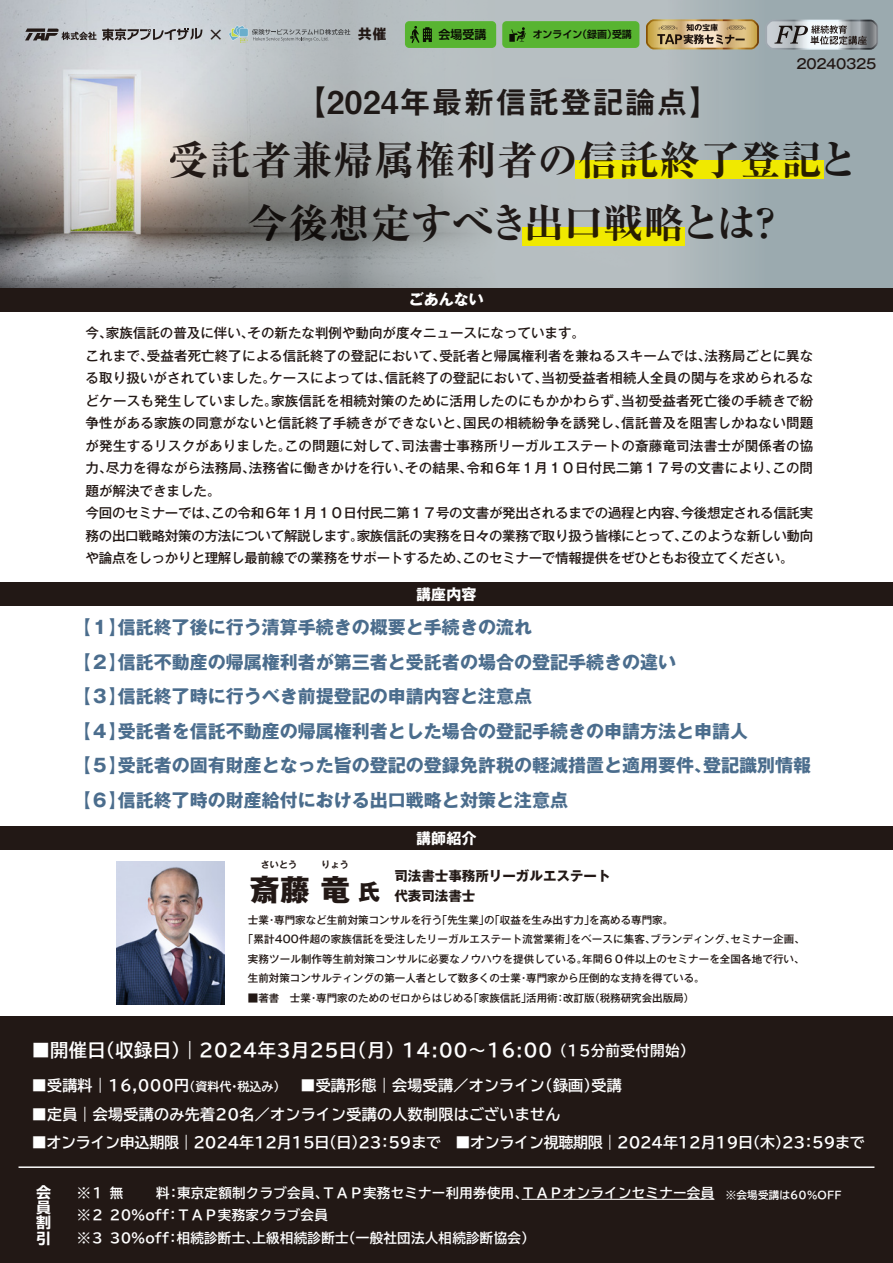
<style>
.page{position:relative;width:893px;height:1263px;background:#fff}
.page>*{position:absolute;margin:0;border:0;box-sizing:border-box;transform-origin:0 0}
.t1{font:700 expanded 40.2px/62.4px "Ryumin Pro";letter-spacing:.02em;color:#221815;text-align:center}
.t2{font:31.5px "Midashi Go Pro MB31";letter-spacing:.02em;color:#221815}
.t3{font:800 29.55px "Gothic MB101 Pro";color:#221815}
.t4{font:700 18.15px "TBUD Go Std";letter-spacing:.02em;color:#fff}
.t5{font:700 18px/34.5px "Gothic MB101 Pro";color:#4b6d8d}
.t6{font:700 16.8px "TBUD Go Std";color:#221815}
.t7{font:700 15px "TBUD Go Std";letter-spacing:.02em;color:#fff}
.t8{font:700 15px "TBUD Go Std";letter-spacing:-.02em;color:#fff}
.t9{font:700 15px "Gothic MB101 Pro";color:#fff}
.t10{font:700 expanded 15px/15.3px "TBUD Go Std";color:#fff;text-align:justify}
.t11{font:500 13.5px/22.5px "Gothic MB101 Pro";letter-spacing:.005em;color:#221815}
.t12{font:700 13.5px/22.5px "TBUD Go Std";letter-spacing:.02em;color:#fff}
.t13{font:700 13.5px/19.5px "Gothic MB101 Pro";color:#221815}
.t14{font:500 13.5px "Gothic MB101 Pro";letter-spacing:-.02em;color:#221815}
.t15{font:800 13.5px "TBUD Go Std";color:#221815}
.t16{font:700 12px "Shin Go Pro De";color:#221815}
.t17{font:500 10.5px "Gothic MB101 Pro";color:#221815}
.t18{font:700 10.5px "TBUD Go Std";letter-spacing:.02em;color:#fff}
.t19{font:700 9.9px "Shin Go Pro De";color:#221815}
.t20{font:700 9px "Gothic MB101 Pro De";letter-spacing:.02em;color:#221815}
.s1{font-size:21.75px}
.s2{font-size:14.55px}
.s3{font-size:12px}
.s4{font-size:10.5px}
</style>
<div class="page">
<svg style="left:0;top:0;width:609px;height:288px"></svg>
<div style="left:609px;top:0;width:284px;height:302px;background:linear-gradient(to right,#b7bfc2,#93a4aa)"></div>
<div style="left:523px;top:227px;width:162px;height:19px;background:#f0e900"></div>
<div style="left:575px;top:160px;width:249px;height:19px;background:#f0e900"></div>
<div style="left:0;top:288px;width:893px;height:23px;background:#221815"></div>
<div style="left:0;top:826px;width:893px;height:24px;background:#221815"></div>
<div style="left:0;top:582px;width:893px;height:24px;background:#221815"></div>
<div style="left:0;top:1016px;width:893px;height:247px;background:#221815"></div>
<hr style="left:19px;top:1166px;width:855px;height:2px;background:#fff">
<hr style="left:522px;top:1199px;width:192px;height:1px;background:#fff">
<svg style="left:646px;top:19px;width:113px;height:30px"></svg>
<div style="left:405px;top:21px;width:91px;height:27px;background:#58b431;border-radius:4px"></div>
<div style="left:502px;top:21px;width:137px;height:27px;background:#58b431;border-radius:4px"></div>
<svg style="left:509px;top:27px;width:17px;height:15px"></svg>
<svg style="left:410px;top:26px;width:22px;height:17px"></svg>
<svg style="left:765px;top:20px;width:113px;height:30px"></svg>
<svg style="left:25px;top:28px;width:178px;height:13px"></svg>
<svg style="left:229px;top:26px;width:121px;height:17px"></svg>
<img style="left:117px;top:861px;width:107px;height:144px">
<p class="t6" style="left:208px;top:21px;width:18px">×</p>
<p class="t15" style="left:358px;top:26px;width:30px">共催</p>
<p class="t16" style="left:439px;top:24px;width:49px">会場受講</p>
<p class="t19" style="left:533px;top:26px;width:101px">オンライン（録画）受講</p>
<h2 class="t2" style="left:294px;top:76px;width:428px">【2024年最新信託登記論点】</h2>
<p class="t14" style="left:796px;top:52px;width:82px">20240325</p>
<h1 class="t1" style="left:169px;top:126px;width:691px">受託者兼帰属権利者の信託終了登記と今後想定すべき出口戦略とは？</h1>
<p class="t9" style="left:409px;top:286px;width:76px">ごあんない</p>
<p class="t11" style="left:86px;top:320px;width:729px">今、家族信託の普及に伴い、その新たな判例や動向が度々ニュースになっています。<br>これまで、受益者死亡終了による信託終了の登記において、受託者と帰属権利者を兼ねるスキームでは、法務局ごとに異なる取り扱いがされていました。ケースによっては、信託終了の登記において、当初受益者相続人全員の関与を求められるなどケースも発生していました。家族信託を相続対策のために活用したのにもかかわらず、当初受益者死亡後の手続きで紛争性がある家族の同意がないと信託終了手続きができないと、国民の相続紛争を誘発し、信託普及を阻害しかねない問題が発生するリスクがありました。この問題に対して、司法書士事務所リーガルエステートの斎藤竜司法書士が関係者の協力、尽力を得ながら法務局、法務省に働きかけを行い、その結果、令和６年１月１０日付民二第１７号の文書により、この問題が解決できました。<br>今回のセミナーでは、この令和６年１月１０日付民二第１７号の文書が発出されるまでの過程と内容、今後想定される信託実務の出口戦略対策の方法について解説します。家族信託の実務を日々の業務で取り扱う皆様にとって、このような新しい動向や論点をしっかりと理解し最前線での業務をサポートするため、このセミナーで情報提供をぜひともお役立てください。</p>
<p class="t9" style="left:416px;top:582px;width:61px">講座内容</p>
<h3 class="t5" style="left:73px;top:608px;width:739px">【１】信託終了後に行う清算手続きの概要と手続きの流れ<br>【２】信託不動産の帰属権利者が第三者と受託者の場合の登記手続きの違い<br>【３】信託終了時に行うべき前提登記の申請内容と注意点<br>【４】受託者を信託不動産の帰属権利者とした場合の登記手続きの申請方法と申請人<br>【５】受託者の固有財産となった旨の登記の登録免許税の軽減措置と適用要件、登記識別情報【６】信託終了時の財産給付における出口戦略と対策と注意点</h3>
<p class="t9" style="left:416px;top:826px;width:61px">講師紹介</p>
<p class="t20" style="left:261px;top:857px;width:38px">さいとう</p>
<p class="t20" style="left:321px;top:857px;width:29px">りょう</p>
<p class="t13" style="left:394px;top:865px;width:217px">司法書士事務所リーガルエステート代表司法書士</p>
<p class="t17" style="left:248px;top:911px;width:427px">士業・専門家など生前対策コンサルを行う「先生業」の「収益を生み出す力」を高める専門家。</p>
<p class="t17" style="left:243px;top:931px;width:564px">「累計400件超の家族信託を受注したリーガルエステート流営業術」をベースに集客、ブランディング、セミナー企画、</p>
<p class="t17" style="left:248px;top:950px;width:558px">実務ツール制作等生前対策コンサルに必要なノウハウを提供している。年間６０件以上のセミナーを全国各地で行い、</p>
<p class="t17" style="left:248px;top:970px;width:458px">生前対策コンサルティングの第一人者として数多くの士業・専門家から圧倒的な支持を得ている。</p>
<p class="t17" style="left:248px;top:989px;width:448px">■著書　士業・専門家のためのゼロからはじめる「家族信託」活用術：改訂版（税務研究会出版局）</p>
<h3 class="t3" style="left:250px;top:864px;width:132px">斎藤 竜<span class="s1">氏</span></h3>
<h3 class="t4" style="left:32px;top:1035px;width:664px">■開催日（収録日）｜2024年3月25日（月）14:00～16:00<span class="s2">（15分前受付開始）</span></h3>
<p class="t7" style="left:32px;top:1073px;width:591px">■受講料｜16,000円<span class="s3">（資料代・税込み）</span><span class="s4">　　</span>■受講形態｜会場受講／オンライン（録画）受講</p>
<p class="t7" style="left:32px;top:1102px;width:530px">■定員｜会場受講のみ先着20名／オンライン受講の人数制限はございません</p>
<p class="t8" style="left:32px;top:1130px;width:849px">■オンライン申込期限｜2024年12月15日（日）23：59まで　■オンライン視聴期限｜2024年12月19日（木）23：59まで　</p>
<p class="t10" style="left:36px;top:1185px;width:16px">会員割引</p>
<p class="t12" style="left:77px;top:1182px;width:638px">※１ 無　　 料：東京定額制クラブ会員、ＴＡＰ実務セミナー利用券使用、ＴＡＰオンラインセミナー会員※２ 20％off：ＴＡＰ実務家クラブ会員<br>※３ 30％off：相続診断士、上級相続診断士（一般社団法人相続診断協会）</p>
<p class="t18" style="left:726px;top:1186px;width:117px">※会場受講は60%OFF</p>
</div>
